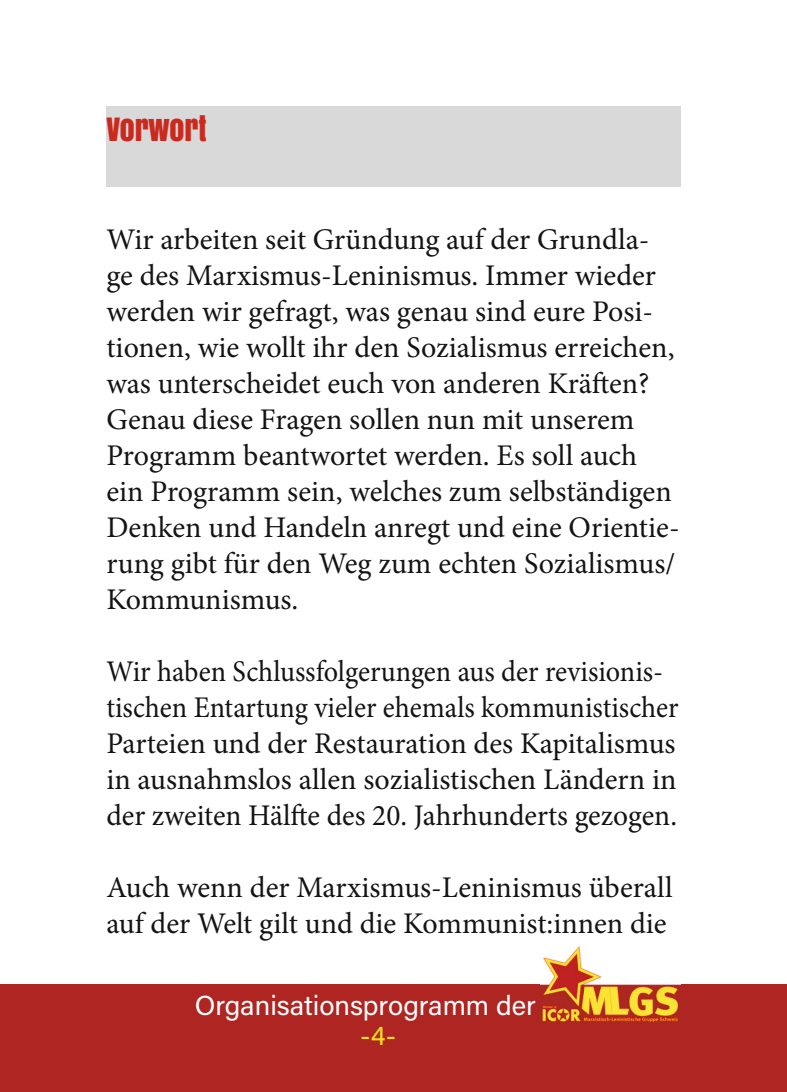
<style>
.page{position:relative;width:787px;height:1092px;background:#fff}
.page>*{position:absolute;margin:0;border:0;box-sizing:border-box;transform-origin:0 0}
.t1{font:30px/36px "Minion Pro";color:#131413}
.t2{font:30px/36px "Minion Pro";color:#131413;scale:.94 1}
.t3{font:30px "Anton";color:#ca2a1e}
.t4{font:27.5px "Acumin Pro";color:#fff}
.t5{font:27.5px "Acumin Pro";color:#fbe116}
</style>
<div class="page">
<div style="left:0;top:984px;width:787px;height:107px;background:#ae2521"></div>
<img style="left:540px;top:946px;width:140px;height:76px">
<div style="left:106px;top:106px;width:574px;height:80px;background:#d9d9d9"></div>
<p class="t3" style="left:106px;top:106px;width:102px">VORWORT</p>
<p class="t1" style="left:106px;top:221px;width:575px">Wir arbeiten seit Gründung auf der Grundla&shy;ge des Marxismus-Leninismus. Immer wieder werden wir gefragt, was genau sind eure Posi&shy;tionen, wie wollt ihr den Sozialismus erreichen, was unterscheidet euch von anderen Kräften?<br>Genau diese Fragen sollen nun mit unserem Programm beantwortet werden. Es soll auch ein Programm sein, welches zum selbständigen Denken und Handeln anregt und eine Orientie&shy;rung gibt für den Weg zum echten Sozialismus/ Kommunismus.</p>
<p class="t2" style="left:106px;top:653px;width:610px">Wir haben Schlussfolgerungen aus der revisionis&shy;tischen Entartung vieler ehemals kommunistischer Parteien und der Restauration des Kapitalismus in ausnahmslos allen sozialistischen Ländern in der zweiten Hälfte des 20. Jahrhunderts gezogen.</p>
<p class="t1" style="left:106px;top:869px;width:567px">Auch wenn der Marxismus-Leninismus überall auf der Welt gilt und die Kommunist:innen die</p>
<p class="t4" style="left:195px;top:986px;width:342px">Organisationsprogramm der</p>
<p class="t5" style="left:360px;top:1016px;width:37px">-4-</p>
</div>
